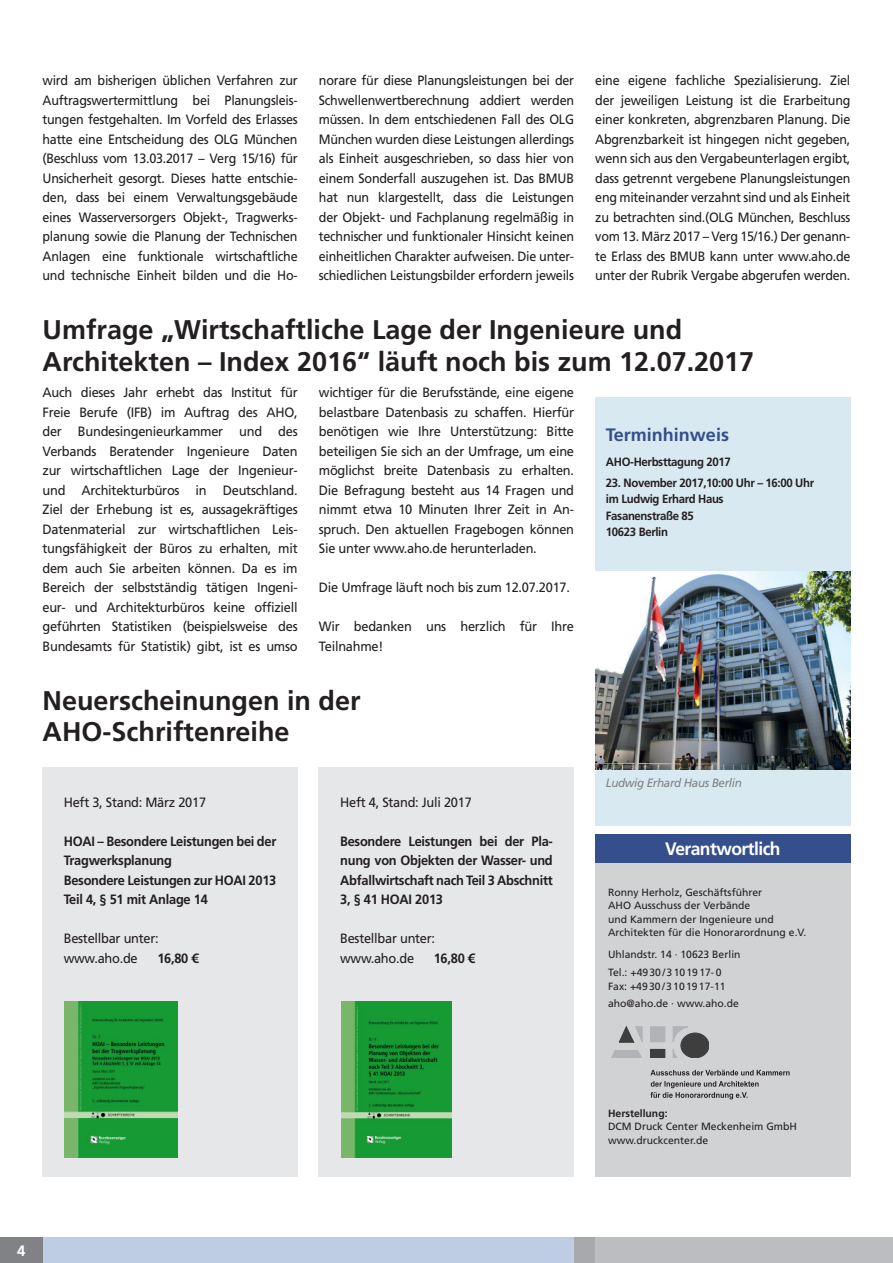
<style>
.page{position:relative;width:893px;height:1263px;background:#fff}
.page>*{position:absolute;margin:0;border:0;box-sizing:border-box;transform-origin:0 0}
.Überschr_1{font:700 27px/31.5px "Frutiger LT Std";color:#231f20}
.BU{font:700 18px "Frutiger LT Std";letter-spacing:-.03em;color:#fff}
.t1{font:700 18px "Frutiger LT Std";color:#354e8c}
.t2{font:700 15px "Frutiger LT Std";color:#fff}
.Fließtext{font:13.5px/19.5px "Frutiger LT Std";letter-spacing:-.02em;color:#231f20;text-align:justify;scale:.93 1}
.Fließtext-2{font:13.5px/19.5px "Frutiger LT Std";letter-spacing:-.02em;color:#231f20;scale:.95 1}
.Fließtext-3{font:700 13.5px/19.5px "Frutiger LT Std";letter-spacing:-.02em;color:#231f20;scale:.95 1}
.t3{font:700 12px "Frutiger LT Std";letter-spacing:-.03em;color:#231f20;scale:.95 1}
.BU-2{font:italic 12px "Frutiger LT Std";letter-spacing:-.03em;color:#808285}
.Fließtext-4{font:10.5px/13.5px "Frutiger LT Std";color:#231f20}
.s1{font-weight:700}
</style>
<div class="page">
<div style="left:574px;top:1237px;width:21px;height:26px;background:#a8a9ad"></div>
<div style="left:595px;top:1237px;width:298px;height:26px;background:#bcbdc0"></div>
<div style="left:43px;top:1237px;width:531px;height:26px;background:#becde3"></div>
<div style="left:0;top:1237px;width:43px;height:26px;background:#808285"></div>
<div style="left:319px;top:768px;width:255px;height:409px;background:#e6e7e9"></div>
<div style="left:595px;top:862px;width:255px;height:315px;background:#d1d2d4"></div>
<div style="left:595px;top:834px;width:255px;height:28px;background:#354e8c"></div>
<svg style="left:650px;top:1081px;width:109px;height:18px"></svg>
<svg style="left:650px;top:1070px;width:140px;height:5px"></svg>
<svg style="left:619px;top:1026px;width:23px;height:16px"></svg>
<div style="left:651px;top:1027px;width:14px;height:15px;background:#b2b3b7"></div>
<div style="left:650px;top:1027px;width:15px;height:15px;border:1px solid #b2b3b7"></div>
<svg style="left:611px;top:1049px;width:54px;height:9px"></svg>
<div style="left:681px;top:1033px;width:28px;height:25px;background:#3e3e3f;border-radius:50%"></div>
<div style="left:681px;top:1033px;width:28px;height:25px;border:1px solid #3e3e3f;border-radius:50%"></div>
<svg style="left:673px;top:1026px;width:15px;height:16px"></svg>
<svg style="left:673px;top:1049px;width:15px;height:9px"></svg>
<div style="left:595px;top:397px;width:255px;height:429px;background:#d8e9f1"></div>
<img style="left:595px;top:571px;width:255px;height:198px">
<img style="left:341px;top:1002px;width:111px;height:156px">
<div style="left:43px;top:768px;width:255px;height:409px;background:#e6e7e9"></div>
<img style="left:64px;top:1002px;width:114px;height:156px">
<p class="Fließtext" style="left:43px;top:71px;width:276px">wird am bisherigen üblichen Verfahren zur Auftragswertermittlung bei Planungsleis&shy;tungen festgehalten. Im Vorfeld des Erlasses hatte eine Entscheidung des OLG München (Beschluss vom 13.03.2017 – Verg 15/16) für Unsicherheit gesorgt. Dieses hatte entschie&shy;den, dass bei einem Verwaltungsgebäude eines Wasserversorgers Objekt-, Tragwerks&shy;planung sowie die Planung der Technischen Anlagen eine funktionale wirtschaftliche und technische Einheit bilden und die Ho-</p>
<p class="Fließtext" style="left:319px;top:71px;width:276px">norare für diese Planungsleistungen bei der Schwellenwertberechnung addiert werden müssen. In dem entschiedenen Fall des OLG München wurden diese Leistungen allerdings als Einheit ausgeschrieben, so dass hier von einem Sonderfall auszugehen ist. Das BMUB hat nun klargestellt, dass die Leistungen der Objekt- und Fachplanung regelmäßig in technischer und funktionaler Hinsicht keinen einheitlichen Charakter aufweisen. Die unter&shy;schiedlichen Leistungsbilder erfordern jeweils</p>
<p class="Fließtext" style="left:595px;top:71px;width:276px">eine eigene fachliche Spezialisierung. Ziel der jeweiligen Leistung ist die Erarbeitung einer konkreten, abgrenzbaren Planung. Die Abgrenzbarkeit ist hingegen nicht gegeben, wenn sich aus den Vergabeunterlagen ergibt, dass getrennt vergebene Planungsleistungen eng miteinander verzahnt sind und als Einheit zu betrachten sind.(OLG München, Beschluss vom 13. März 2017 – Verg 15/16.) Der genann&shy;te Erlass des BMUB kann unter www.aho.de unter der Rubrik Vergabe abgerufen werden.</p>
<p class="Überschr_1" style="left:43px;top:314px;width:713px">Umfrage „Wirtschaftliche Lage der Ingenieure und<br>Architekten – Index 2016“ läuft noch bis zum 12.07.2017</p>
<p class="Fließtext-2" style="left:43px;top:383px;width:270px;text-align:justify">Auch dieses Jahr erhebt das Institut für Freie Berufe (IFB) im Auftrag des AHO, der Bundesingenieurkammer und des Verbands Beratender Ingenieure Daten zur wirtschaftlichen Lage der Ingenieur&shy;und Architekturbüros in Deutschland.<br>Ziel der Erhebung ist es, aussagekräftiges Datenmaterial zur wirtschaftlichen Leis&shy;tungsfähigkeit der Büros zu erhalten, mit dem auch Sie arbeiten können. Da es im Bereich der selbstständig tätigen Ingeni&shy;eur- und Architekturbüros keine offiziell geführten Statistiken (beispielsweise des Bundesamts für Statistik) gibt, ist es umso</p>
<p class="Fließtext-2" style="left:319px;top:383px;width:270px;text-align:justify">wichtiger für die Berufsstände, eine eigene belastbare Datenbasis zu schaffen. Hierfür benötigen wie Ihre Unterstützung: Bitte beteiligen Sie sich an der Umfrage, um eine möglichst breite Datenbasis zu erhalten.<br>Die Befragung besteht aus 14 Fragen und nimmt etwa 10 Minuten Ihrer Zeit in An&shy;spruch. Den aktuellen Fragebogen können Sie unter www.aho.de herunterladen.</p>
<p class="t1" style="left:606px;top:424px;width:125px">Terminhinweis</p>
<p class="t3" style="left:606px;top:455px;width:133px">AHO-Herbsttagung 2017</p>
<p class="t3" style="left:606px;top:475px;width:221px">23. November 2017,10:00 Uhr – 16:00 Uhr</p>
<p class="t3" style="left:606px;top:492px;width:125px">im Ludwig Erhard Haus</p>
<p class="t3" style="left:606px;top:508px;width:94px">Fasanenstraße 85</p>
<p class="t3" style="left:606px;top:525px;width:67px">10623 Berlin</p>
<p class="Fließtext-2" style="left:319px;top:578px;width:266px">Die Umfrage läuft noch bis zum 12.07.2017.</p>
<p class="Fließtext-2" style="left:319px;top:617px;width:270px">Wir bedanken uns herzlich für Ihre<br>Teilnahme!</p>
<p class="Überschr_1" style="left:43px;top:685px;width:320px">Neuerscheinungen in der<br>AHO-Schriftenreihe</p>
<p class="Fließtext-2" style="left:64px;top:792px;width:151px">Heft 3, Stand: März 2017</p>
<p class="Fließtext-3" style="left:64px;top:831px;width:225px">HOAI – Besondere Leistungen bei der<br>Tragwerksplanung</p>
<p class="Fließtext-3" style="left:64px;top:870px;width:225px">Besondere Leistungen zur HOAI 2013<br>Teil 4, § 51 mit Anlage 14</p>
<p class="Fließtext-2" style="left:64px;top:929px;width:101px">Bestellbar unter: www.aho.de</p>
<p class="Fließtext-3" style="left:157px;top:948px;width:45px">16,80 €</p>
<p class="Fließtext-2" style="left:340px;top:792px;width:140px">Heft 4, Stand: Juli 2017</p>
<p class="Fließtext-3" style="left:340px;top:831px;width:225px;text-align:justify">Besondere Leistungen bei der Pla&shy;nung von Objekten der Wasser- und Abfallwirtschaft nach Teil 3 Abschnitt 3, § 41 HOAI 2013</p>
<p class="Fließtext-2" style="left:340px;top:929px;width:101px">Bestellbar unter: www.aho.de</p>
<p class="Fließtext-3" style="left:434px;top:948px;width:45px">16,80 €</p>
<p class="BU-2" style="left:606px;top:776px;width:137px">Ludwig Erhard Haus Berlin</p>
<p class="BU" style="left:665px;top:838px;width:117px">Verantwortlich</p>
<p class="Fließtext-4" style="left:608px;top:885px;width:200px">Ronny Herholz, Geschäftsführer<br>AHO Ausschuss der Verbände<br>und Kammern der Ingenieure und Architekten für die Honorarordnung e.V.</p>
<p class="Fließtext-4" style="left:608px;top:948px;width:134px">Uhlandstr. 14 · 10623 Berlin</p>
<p class="Fließtext-4" style="left:608px;top:966px;width:119px">Tel.: +4930/3101917-0<br>Fax: +4930/3101917-11</p>
<p class="Fließtext-4" style="left:608px;top:997px;width:132px">aho@aho.de · www.aho.de</p>
<p class="Fließtext-4" style="left:608px;top:1106px;width:190px"><span class="s1">Herstellung:<br></span>DCM Druck Center Meckenheim GmbH www.druckcenter.de</p>
<p class="t2" style="left:17px;top:1242px;width:10px">4</p>
</div>
